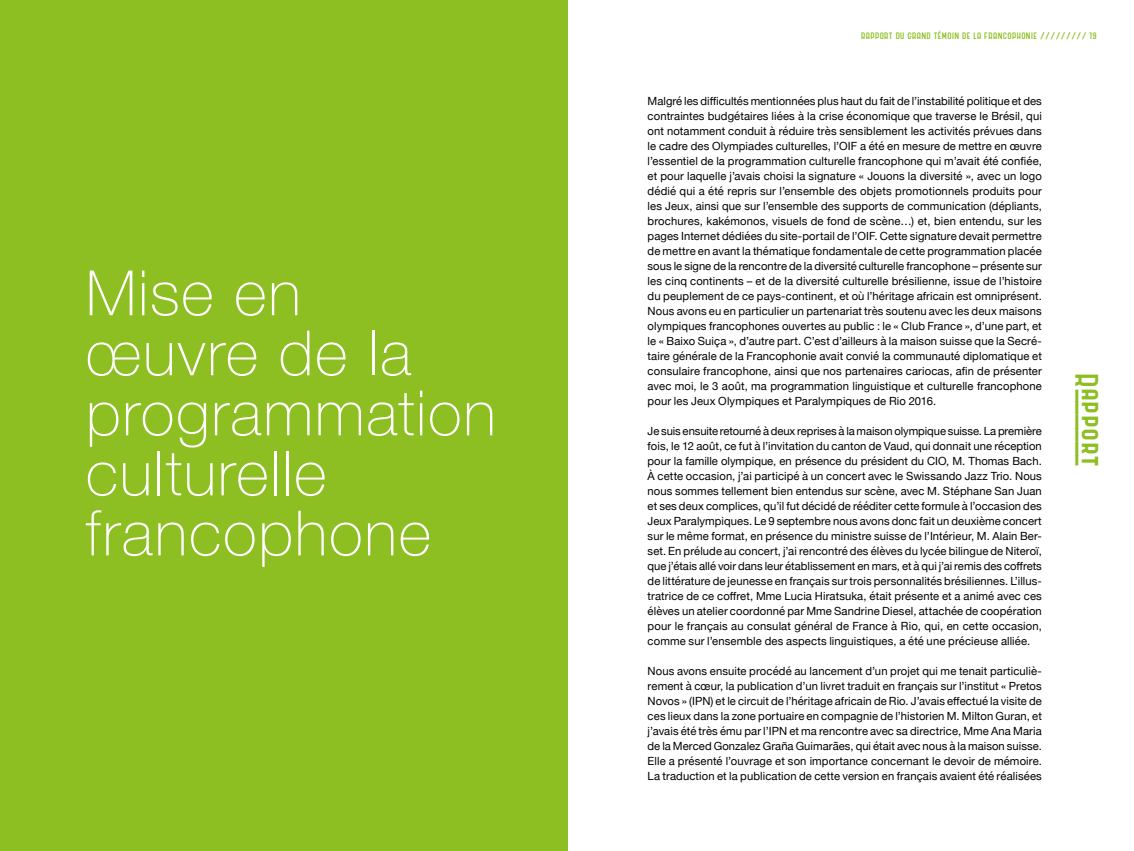
<style>
.page{position:relative;width:1134px;height:851px;background:#fff}
.page>*{position:absolute;margin:0;border:0;box-sizing:border-box;transform-origin:0 0}
.t1{font:100 62.5px/60px "Helvetica Neue";letter-spacing:.025em;color:#fff}
.t2{font:32.5px "Letreiro Basic";letter-spacing:-.01em;color:#8dbe22}
.t3{font:11.25px/15px "Helvetica Neue";letter-spacing:.01em;color:#000;text-align:justify}
.t4{font:9.38px "Letreiro Basic";letter-spacing:.02em;color:#8dbe22}
</style>
<div class="page">
<div style="left:0;top:0;width:568px;height:850px;background:#8dbe22"></div>
<h1 class="t1" style="left:86px;top:260px;width:412px">Mise en<br>œuvre de la programmation culturelle francophone</h1>
<p class="t4" style="left:861px;top:29px;width:237px">RAPPORT DU GRAND TÉMOIN DE LA FRANCOPHONIE ///////// 19</p>
<p class="t3" style="left:648px;top:94px;width:396px">Malgré les difficultés mentionnées plus haut du fait de l’instabilité politique et des contraintes budgétaires liées à la crise économique que traverse le Brésil, qui ont notamment conduit à réduire très sensiblement les activités prévues dans le cadre des Olympiades culturelles, l’OIF a été en mesure de mettre en œuvre l’essentiel de la programmation culturelle francophone qui m’avait été confiée, et pour laquelle j’avais choisi la signature « Jouons la diversité », avec un logo dédié qui a été repris sur l’ensemble des objets promotionnels produits pour les Jeux, ainsi que sur l’ensemble des supports de communication (dépliants, brochures, kakémonos, visuels de fond de scène…) et, bien entendu, sur les pages Internet dédiées du site-portail de l’OIF. Cette signature devait permettre de mettre en avant la thématique fondamentale de cette programmation placée sous le signe de la rencontre de la diversité culturelle francophone – présente sur les cinq continents – et de la diversité culturelle brésilienne, issue de l’histoire du peuplement de ce pays-continent, et où l’héritage africain est omniprésent.<br>Nous avons eu en particulier un partenariat très soutenu avec les deux maisons olympiques francophones ouvertes au public : le « Club France », d’une part, et le « Baixo Suiça », d’autre part. C’est d’ailleurs à la maison suisse que la Secré&shy;taire générale de la Francophonie avait convié la communauté diplomatique et consulaire francophone, ainsi que nos partenaires cariocas, afin de présenter avec moi, le 3 août, ma programmation linguistique et culturelle francophone pour les Jeux Olympiques et Paralympiques de Rio 2016.</p>
<p class="t3" style="left:648px;top:424px;width:396px">Je suis ensuite retourné à deux reprises à la maison olympique suisse. La première fois, le 12 août, ce fut à l’invitation du canton de Vaud, qui donnait une réception pour la famille olympique, en présence du président du CIO, M. Thomas Bach.<br>À cette occasion, j’ai participé à un concert avec le Swissando Jazz Trio. Nous nous sommes tellement bien entendus sur scène, avec M. Stéphane San Juan et ses deux complices, qu’il fut décidé de rééditer cette formule à l’occasion des Jeux Paralympiques. Le 9 septembre nous avons donc fait un deuxième concert sur le même format, en présence du ministre suisse de l’Intérieur, M. Alain Ber&shy;set. En prélude au concert, j’ai rencontré des élèves du lycée bilingue de Niteroï, que j’étais allé voir dans leur établissement en mars, et à qui j’ai remis des coffrets de littérature de jeunesse en français sur trois personnalités brésiliennes. L’illus&shy;tratrice de ce coffret, Mme Lucia Hiratsuka, était présente et a animé avec ces élèves un atelier coordonné par Mme Sandrine Diesel, attachée de coopération pour le français au consulat général de France à Rio, qui, en cette occasion, comme sur l’ensemble des aspects linguistiques, a été une précieuse alliée.</p>
<p class="t3" style="left:648px;top:664px;width:396px">Nous avons ensuite procédé au lancement d’un projet qui me tenait particuliè&shy;rement à cœur, la publication d’un livret traduit en français sur l’institut « Pretos Novos » (IPN) et le circuit de l’héritage africain de Rio. J’avais effectué la visite de ces lieux dans la zone portuaire en compagnie de l’historien M. Milton Guran, et j’avais été très ému par l’IPN et ma rencontre avec sa directrice, Mme Ana Maria de la Merced Gonzalez Graña Guimarães, qui était avec nous à la maison suisse.<br>Elle a présenté l’ouvrage et son importance concernant le devoir de mémoire.<br>La traduction et la publication de cette version en français avaient été réalisées</p>
<h2 class="t2" style="left:1110px;top:372px;width:97px;rotate:90deg">Rapport</h2>
</div>
